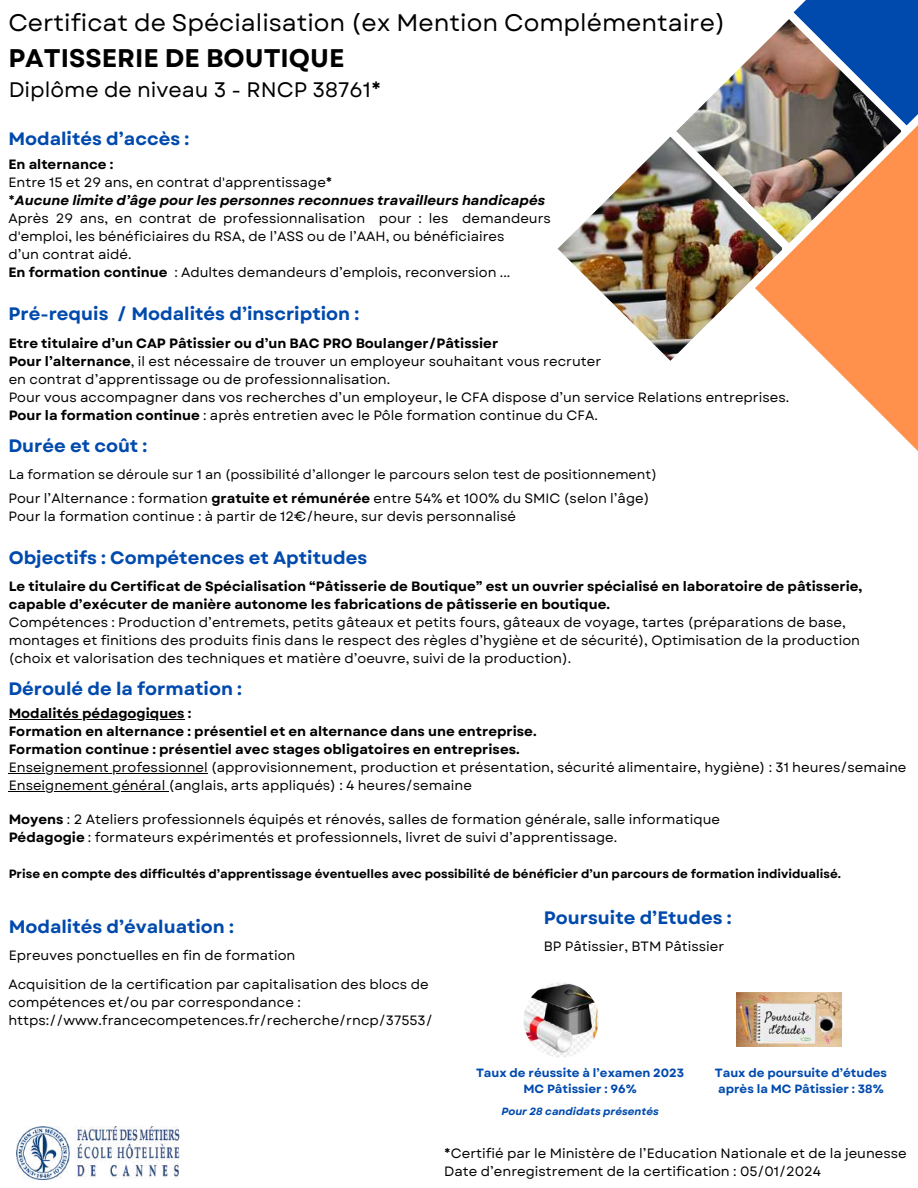
<style>
.page{position:relative;width:918px;height:1188px;background:#fff}
.page>*{position:absolute;margin:0;border:0;box-sizing:border-box;transform-origin:0 0}
.t1{font:700 25.5px "Garet";color:#000}
.t2{font:24px "Garet";color:#000}
.t3{font:21px "Garet";color:#000}
.t4{font:700 18px "Garet";color:#004aad}
.t5{font:13.5px/18px "Garet";color:#000}
.t6{font:700 13.5px/18px "Garet";color:#000}
.t7{font:13.05px "Garet";color:#000}
.t8{font:700 12px "Garet";color:#000}
.t9{font:700 12px/15.9px "Garet";color:#004aad;text-align:center}
.t10{font:italic 700 10.5px "Garet";color:#004aad}
.s1{font-weight:700;font-style:italic}
.s2{font-weight:700}
</style>
<div class="page">
<svg style="left:782px;top:126px;width:136px;height:325px;fill:#ff914d"></svg>
<div style="left:793px;top:0;width:125px;height:126px;background:#004aad"></div>
<img style="left:558px;top:137px;width:224px;height:224px">
<img style="left:676px;top:19px;width:224px;height:224px">
<hr style="left:9px;top:719px;width:176px;height:1px;background:#000">
<hr style="left:9px;top:773px;width:199px;height:1px;background:#000">
<hr style="left:9px;top:791px;width:160px;height:1px;background:#000">
<img style="left:524px;top:982px;width:75px;height:76px;border-radius:50%">
<img style="left:737px;top:993px;width:104px;height:54px">
<img style="left:17px;top:1127px;width:163px;height:52px">
<h2 class="t2" style="left:8px;top:5px;width:718px">Certificat de Spécialisation (ex Mention Complémentaire)</h2>
<h1 class="t1" style="left:8px;top:40px;width:338px">PATISSERIE DE BOUTIQUE</h1>
<h3 class="t3" style="left:9px;top:75px;width:374px">Diplôme de niveau 3 - RNCP 38761*</h3>
<h3 class="t4" style="left:8px;top:126px;width:182px">Modalités d’accès :</h3>
<p class="t6" style="left:8px;top:155px;width:107px">En alternance :</p>
<p class="t5" style="left:8px;top:173px;width:544px">Entre 15 et 29 ans, en contrat d'apprentissage*<br>*<span class="s1">Aucune limite d’âge pour les personnes reconnues travailleurs handicapés </span>Après 29 ans, en contrat de professionnalisation pour : les demandeurs d'emploi, les bénéficiaires du RSA, de l’ASS ou de l’AAH, ou bénéficiaires<br>d’un contrat aidé.<br><span class="s2">En formation continue</span> : Adultes demandeurs d’emplois, reconversion ...</p>
<h3 class="t4" style="left:9px;top:301px;width:352px">Pré-requis / Modalités d’inscription :</h3>
<p class="t5" style="left:9px;top:334px;width:782px"><span class="s2">Etre titulaire d’un CAP Pâtissier ou d’un BAC PRO Boulanger/Pâtissier<br>Pour l’alternance</span>, il est nécessaire de trouver un employeur souhaitant vous recruter<br>en contrat d’apprentissage ou de professionnalisation.<br>Pour vous accompagner dans vos recherches d’un employeur, le CFA dispose d’un service Relations entreprises.<br><span class="s2">Pour la formation continue</span> : après entretien avec le Pôle formation continue du CFA.</p>
<h3 class="t4" style="left:8px;top:432px;width:141px">Durée et coût :</h3>
<p class="t7" style="left:9px;top:465px;width:650px">La formation se déroule sur 1 an (possibilité d’allonger le parcours selon test de positionnement)</p>
<p class="t5" style="left:9px;top:490px;width:642px">Pour l’Alternance : formation <span class="s2">gratuite et rémunérée</span> entre 54% et 100% du SMIC (selon l’âge)<br>Pour la formation continue : à partir de 12€/heure, sur devis personnalisé</p>
<h3 class="t4" style="left:9px;top:545px;width:360px">Objectifs : Compétences et Aptitudes</h3>
<p class="t6" style="left:9px;top:578px;width:855px">Le titulaire du Certificat de Spécialisation “Pâtisserie de Boutique” est un ouvrier spécialisé en laboratoire de pâtisserie, capable d’exécuter de manière autonome les fabrications de pâtisserie en boutique.</p>
<p class="t5" style="left:9px;top:614px;width:853px">Compétences : Production d’entremets, petits gâteaux et petits fours, gâteaux de voyage, tartes (préparations de base, montages et finitions des produits finis dans le respect des règles d’hygiène et de sécurité), Optimisation de la production (choix et valorisation des techniques et matière d’oeuvre, suivi de la production).</p>
<h3 class="t4" style="left:8px;top:676px;width:235px">Déroulé de la formation :</h3>
<p class="t6" style="left:9px;top:704px;width:529px">Modalités pédagogiques :<br>Formation en alternance : présentiel et en alternance dans une entreprise.<br>Formation continue : présentiel avec stages obligatoires en entreprises.</p>
<p class="t5" style="left:9px;top:758px;width:899px">Enseignement professionnel (approvisionnement, production et présentation, sécurité alimentaire, hygiène) : 31 heures/semaine<br>Enseignement général (anglais, arts appliqués) : 4 heures/semaine</p>
<p class="t5" style="left:9px;top:810px;width:713px"><span class="s2">Moyens</span> : 2 Ateliers professionnels équipés et rénovés, salles de formation générale, salle informatique<br><span class="s2">Pédagogie</span> : formateurs expérimentés et professionnels, livret de suivi d’apprentissage.</p>
<p class="t8" style="left:9px;top:865px;width:834px">Prise en compte des difficultés d’apprentissage éventuelles avec possibilité de bénéficier d’un parcours de formation individualisé.</p>
<h3 class="t4" style="left:9px;top:913px;width:227px">Modalités d’évaluation :</h3>
<p class="t5" style="left:9px;top:946px;width:288px">Epreuves ponctuelles en fin de formation</p>
<p class="t5" style="left:8px;top:975px;width:426px">Acquisition de la certification par capitalisation des blocs de compétences et/ou par correspondance : https://www.francecompetences.fr/recherche/rncp/37553/</p>
<h3 class="t4" style="left:544px;top:904px;width:189px">Poursuite d’Etudes :</h3>
<p class="t5" style="left:544px;top:937px;width:182px">BP Pâtissier, BTM Pâtissier</p>
<p class="t9" style="left:476px;top:1065px;width:210px">Taux de réussite à l’examen 2023<br>MC Pâtissier : 96%</p>
<p class="t10" style="left:501px;top:1103px;width:159px">Pour 28 candidats présentés</p>
<p class="t9" style="left:715px;top:1065px;width:174px;text-align:left">Taux de poursuite d’études après la MC Pâtissier : 38%</p>
<p class="t5" style="left:444px;top:1144px;width:464px">*Certifié par le Ministère de l’Education Nationale et de la jeunesse<br>Date d’enregistrement de la certification : 05/01/2024</p>
</div>
